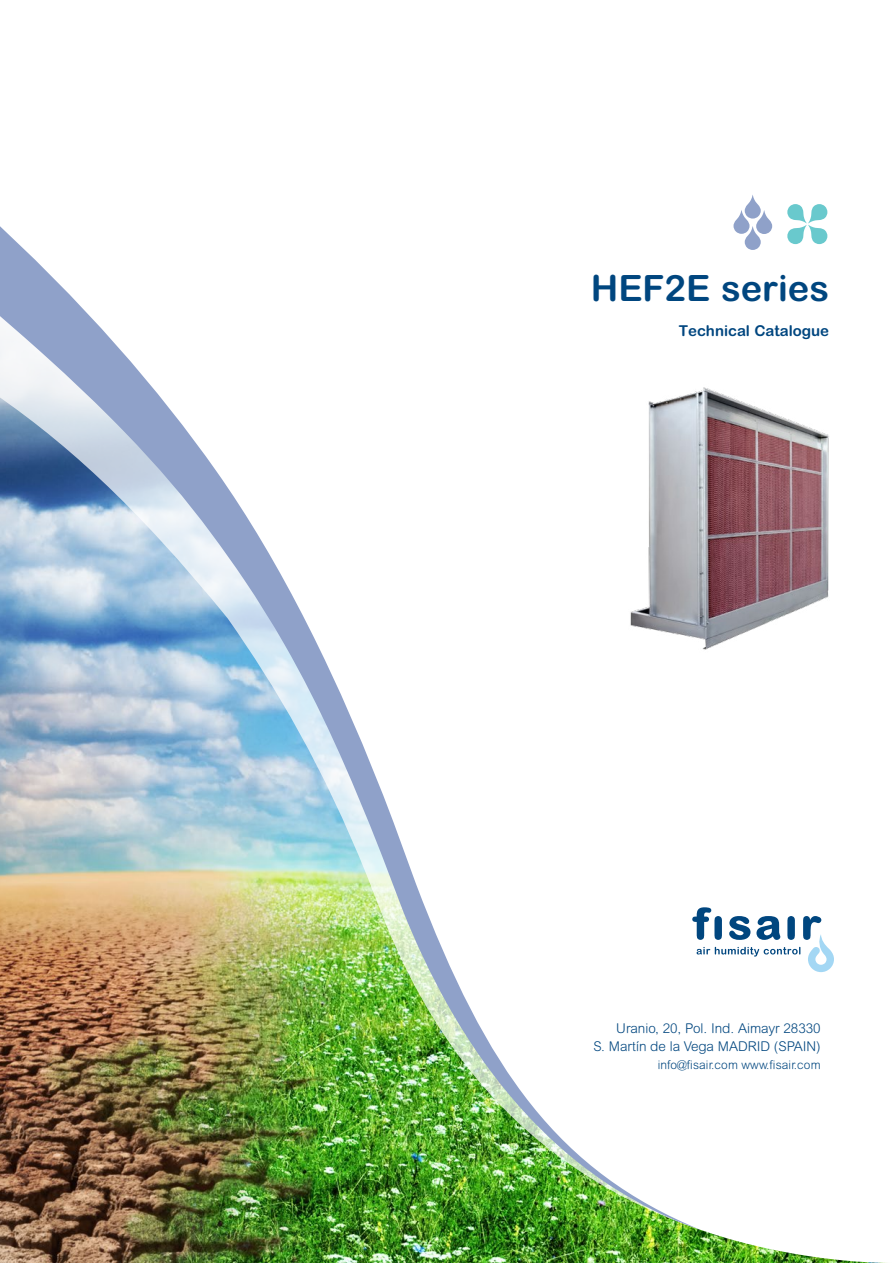
<style>
.page{position:relative;width:893px;height:1263px;background:#fff}
.page>*{position:absolute;margin:0;border:0;box-sizing:border-box;transform-origin:0 0}
.t1{font:700 36.3px "Arial Rounded MT";color:#00467f}
.t2{font:700 15px "Arial Rounded MT";color:#00467f}
.t3{font:300 13.5px/18px "Arial Rounded MT";color:#00467f;text-align:right}
.t4{font:300 12px "Arial Rounded MT";letter-spacing:.01em;color:#00467f}
</style>
<div class="page">
<img style="left:0;top:972px;width:887px;height:291px">
<img style="left:0;top:226px;width:700px;height:1004px">
<svg style="left:692px;top:907px;width:142px;height:65px"></svg>
<img style="left:622px;top:383px;width:207px;height:269px">
<svg style="left:733px;top:195px;width:39px;height:55px"></svg>
<svg style="left:787px;top:204px;width:40px;height:40px"></svg>
<h1 class="t1" style="left:591px;top:266px;width:240px">HEF2E series</h1>
<p class="t2" style="left:679px;top:321px;width:152px">Technical Catalogue</p>
<p class="t3" style="left:593px;top:1019px;width:229px">Uranio, 20, Pol. Ind. Aimayr 28330<br>S. Martín de la Vega MADRID (SPAIN)</p>
<p class="t4" style="left:658px;top:1057px;width:164px">info@fisair.com www.fisair.com</p>
</div>
